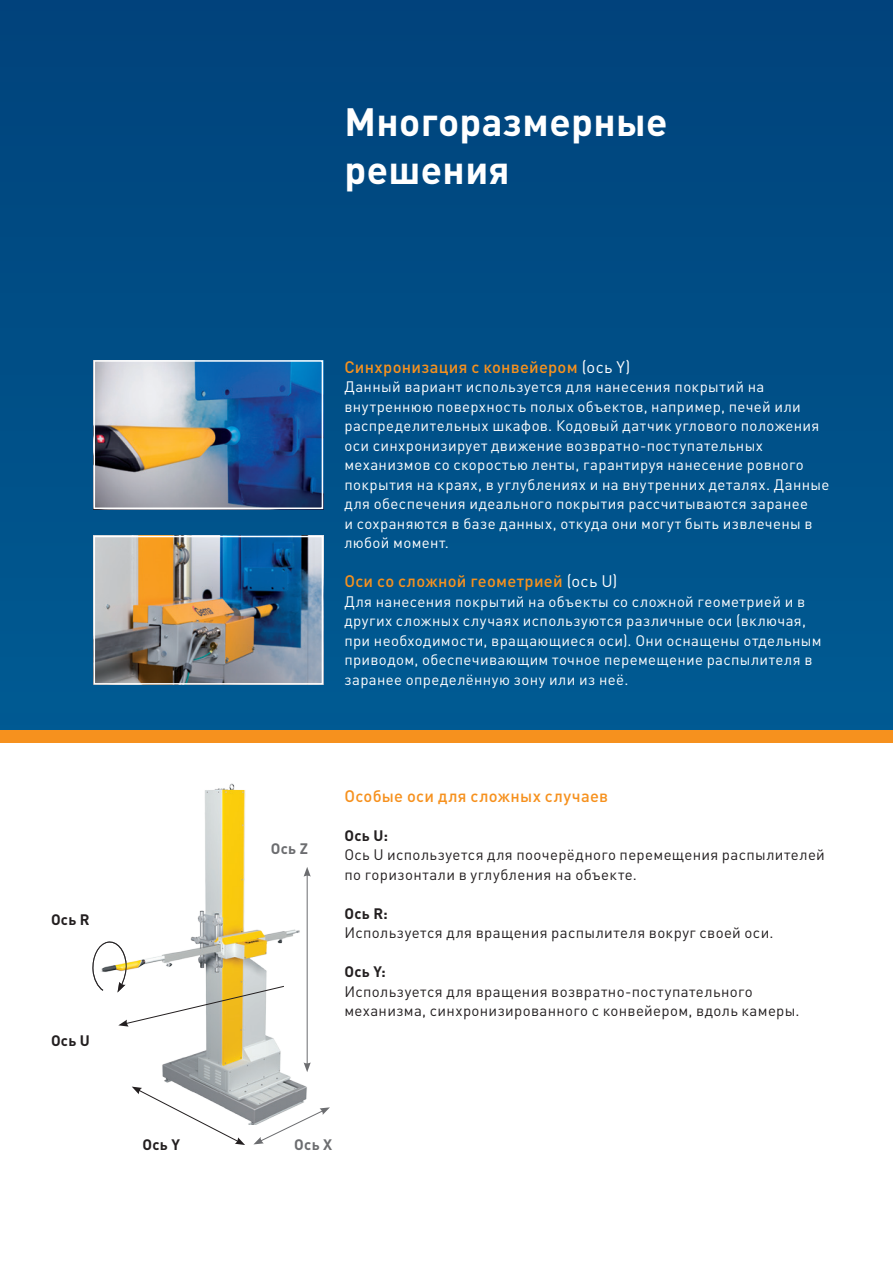
<style>
.page{position:relative;width:893px;height:1263px;background:#fff}
.page>*{position:absolute;margin:0;border:0;box-sizing:border-box;transform-origin:0 0}
.t1{font:700 39px/48px "DIN Pro";letter-spacing:.01em;color:#fff}
.t2{font:500 16.5px "DIN Pro";letter-spacing:.015em;color:#f6911e}
.t3{font:15px/19.5px "DIN Pro";letter-spacing:.025em;color:#fff}
.t4{font:15px/19.5px "DIN Pro";letter-spacing:.025em;color:#231f20}
.t5{font:700 15px "DIN Pro";letter-spacing:.02em;color:#231f20}
.t6{font:700 15px "DIN Pro";letter-spacing:.02em;color:#6c6d70}
.s1{font-weight:400;color:#fff}
</style>
<div class="page">
<div style="left:0;top:0;width:893px;height:737px;background:linear-gradient(to right,#004c84,#004f87)"></div>
<div style="left:880px;top:0;width:13px;height:737px;background:#004e86"></div>
<div style="left:0;top:730px;width:893px;height:13px;background:#f6911e"></div>
<img style="left:124px;top:783px;width:183px;height:341px">
<img style="left:97px;top:539px;width:223px;height:143px">
<div style="left:94px;top:536px;width:229px;height:149px;border:2px solid #fff"></div>
<img style="left:97px;top:363px;width:223px;height:143px">
<div style="left:94px;top:360px;width:229px;height:149px;border:2px solid #fff"></div>
<hr style="left:307px;top:874px;width:1px;height:191px;background:#6c6d70">
<svg style="left:304px;top:867px;width:7px;height:10px"></svg>
<svg style="left:304px;top:1062px;width:7px;height:10px"></svg>
<svg style="left:253px;top:1107px;width:77px;height:37px"></svg>
<svg style="left:92px;top:938px;width:193px;height:88px"></svg>
<svg style="left:132px;top:1086px;width:113px;height:59px"></svg>
<p class="t5" style="left:51px;top:907px;width:40px">Ось R</p>
<p class="t5" style="left:51px;top:1028px;width:40px">Ось U</p>
<p class="t5" style="left:142px;top:1132px;width:39px">Ось Y</p>
<h1 class="t1" style="left:344px;top:93px;width:325px">Многоразмерные решения</h1>
<p class="t2" style="left:344px;top:353px;width:287px">Синхронизация с конвейером <span class="s1">(ось Y)</span></p>
<p class="t3" style="left:344px;top:375px;width:486px">Данный вариант используется для нанесения покрытий на внутреннюю поверхность полых объектов, например, печей или распределительных шкафов. Кодовый датчик углового положения оси синхронизирует движение возвратно-поступательных механизмов со скоростью ленты, гарантируя нанесение ровного покрытия на краях, в углублениях и на внутренних деталях. Данные для обеспечения идеального покрытия рассчитываются заранее<br>и сохраняются в базе данных, откуда они могут быть извлечены в любой момент.</p>
<p class="t2" style="left:344px;top:568px;width:274px">Оси со сложной геометрией <span class="s1">(ось U)</span></p>
<p class="t3" style="left:344px;top:590px;width:479px">Для нанесения покрытий на объекты со сложной геометрией и в других сложных случаях используются различные оси (включая, при необходимости, вращающиеся оси). Они оснащены отдельным приводом, обеспечивающим точное перемещение распылителя в заранее определённую зону или из неё.</p>
<p class="t6" style="left:271px;top:836px;width:39px">Ось Z</p>
<p class="t2" style="left:344px;top:782px;width:265px">Особые оси для сложных случаев</p>
<p class="t5" style="left:344px;top:823px;width:45px">Ось U:</p>
<p class="t4" style="left:344px;top:843px;width:482px">Ось U используется для поочерёдного перемещения распылителей по горизонтали в углубления на объекте.</p>
<p class="t5" style="left:344px;top:901px;width:45px">Ось R:</p>
<p class="t4" style="left:344px;top:921px;width:431px">Используется для вращения распылителя вокруг своей оси.</p>
<p class="t5" style="left:344px;top:959px;width:43px">Ось Y:</p>
<p class="t4" style="left:344px;top:980px;width:457px">Используется для вращения возвратно-поступательного механизма, синхронизированного с конвейером, вдоль камеры.</p>
<p class="t6" style="left:294px;top:1132px;width:39px">Ось X</p>
</div>
